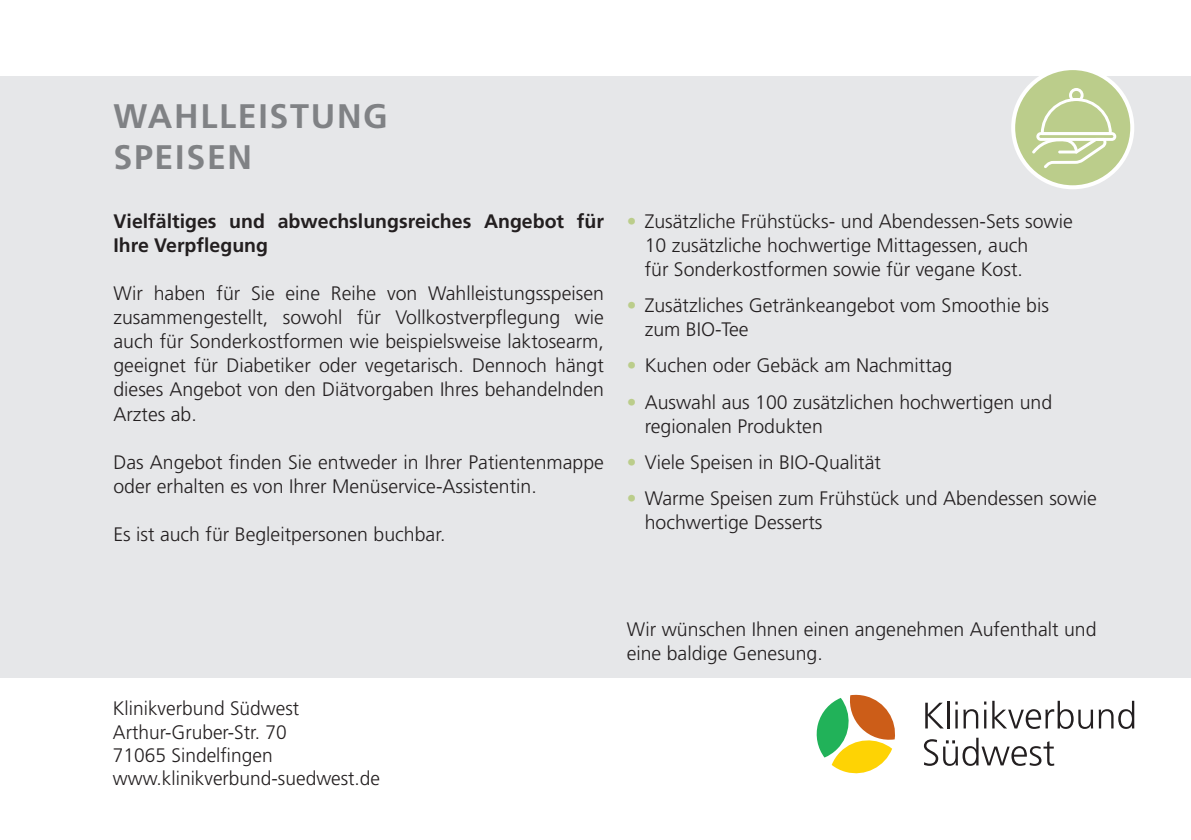
<style>
.page{position:relative;width:1191px;height:840px;background:#fff}
.page>*{position:absolute;margin:0;border:0;box-sizing:border-box;transform-origin:0 0}
.t1{font:700 34px/40.8px "Frutiger LT Std";letter-spacing:.05em;color:#808285}
.t2{font:300 19.6px/24px "Frutiger LT Std";color:#231f20}
.t3{font:700 19.6px/24px "Frutiger LT Std";color:#231f20}
.s1{color:#bbcd8b}
</style>
<div class="page">
<div style="left:0;top:76px;width:1191px;height:601px;background:#e6e7e9"></div>
<svg style="left:924px;top:737px;width:130px;height:28px"></svg>
<svg style="left:925px;top:702px;width:18px;height:26px"></svg>
<hr style="left:947px;top:700px;width:2px;height:28px;background:#231f20">
<svg style="left:955px;top:701px;width:2px;height:27px"></svg>
<svg style="left:963px;top:709px;width:15px;height:19px"></svg>
<svg style="left:984px;top:701px;width:2px;height:27px"></svg>
<svg style="left:992px;top:700px;width:142px;height:28px"></svg>
<svg style="left:816px;top:694px;width:79px;height:78px"></svg>
<div style="left:1013px;top:68px;width:119px;height:119px;background:#bbcd8b;border-radius:50%"></div>
<svg style="left:1032px;top:88px;width:84px;height:80px"></svg>
<div style="left:1011px;top:66px;width:123px;height:123px;border:4px solid #fff;border-radius:50%"></div>
<h1 class="t1" style="left:113px;top:96px;width:276px">WAHLLEISTUNG<br>SPEISEN</h1>
<p class="t3" style="left:113px;top:209px;width:492px">Vielfältiges und abwechslungsreiches Angebot für<br>Ihre Verpflegung</p>
<p class="t2" style="left:113px;top:282px;width:492px;text-align:justify">Wir haben für Sie eine Reihe von Wahlleistungsspeisen zusammengestellt, sowohl für Vollkostverpflegung wie auch für Sonderkostformen wie beispielsweise laktosearm, geeignet für Diabetiker oder vegetarisch. Dennoch hängt dieses Angebot von den Diätvorgaben Ihres behandelnden Arztes ab.</p>
<p class="t2" style="left:113px;top:450px;width:492px">Das Angebot finden Sie entweder in Ihrer Patientenmappe oder erhalten es von Ihrer Menüservice-Assistentin.</p>
<p class="t2" style="left:113px;top:522px;width:333px">Es ist auch für Begleitpersonen buchbar.</p>
<p class="t2" style="left:644px;top:210px;width:429px;text-indent:-18px"><span class="s1">•</span> Zusätzliche Frühstücks- und Abendessen-Sets sowie<br>10 zusätzliche hochwertige Mittagessen, auch<br>für Sonderkostformen sowie für vegane Kost.</p>
<p class="t2" style="left:644px;top:294px;width:406px;text-indent:-18px"><span class="s1">•</span> Zusätzliches Getränkeangebot vom Smoothie bis zum BIO-Tee</p>
<p class="t2" style="left:626px;top:354px;width:327px"><span class="s1">•</span> Kuchen oder Gebäck am Nachmittag</p>
<p class="t2" style="left:644px;top:390px;width:409px;text-indent:-18px"><span class="s1">•</span> Auswahl aus 100 zusätzlichen hochwertigen und regionalen Produkten</p>
<p class="t2" style="left:626px;top:450px;width:256px"><span class="s1">•</span> Viele Speisen in BIO-Qualität</p>
<p class="t2" style="left:644px;top:486px;width:454px;text-indent:-18px"><span class="s1">•</span> Warme Speisen zum Frühstück und Abendessen sowie hochwertige Desserts</p>
<p class="t2" style="left:113px;top:696px;width:269px;line-height:23.4px">Klinikverbund Südwest<br>Arthur-Gruber-Str. 70<br>71065 Sindelfingen www.klinikverbund-suedwest.de</p>
<p class="t2" style="left:626px;top:617px;width:471px">Wir wünschen Ihnen einen angenehmen Aufenthalt und eine baldige Genesung.</p>
</div>
